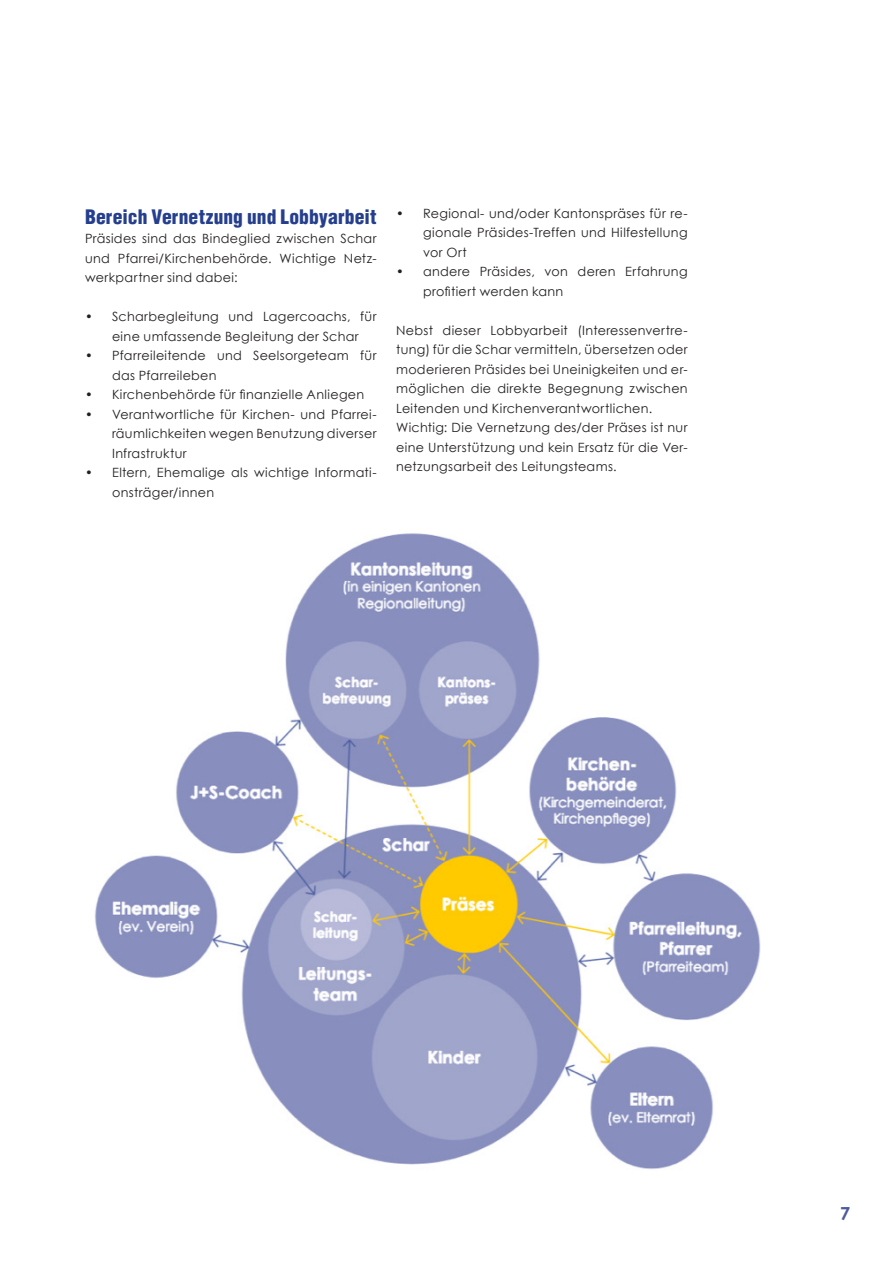
<style>
.page{position:relative;width:893px;height:1263px;background:#fff}
.page>*{position:absolute;margin:0;border:0;box-sizing:border-box;transform-origin:0 0}
.t1{font:900 condensed 19.5px "Helvetica LT Std";letter-spacing:.01em;color:#253f8e}
.t2{font:700 18px "Century Gothic";color:#4d5a9e}
.t3{font:12.75px/19.5px "Century Gothic";letter-spacing:.025em;color:#231f20}
</style>
<div class="page">
<img style="left:94px;top:533px;width:667px;height:636px">
<h1 class="t1" style="left:85px;top:204px;width:293px">Bereich Vernetzung und Lobbyarbeit</h1>
<p class="t3" style="left:85px;top:228px;width:293px;text-align:justify">Präsides sind das Bindeglied zwischen Schar und Pfarrei/Kirchenbehörde. Wichtige Netz&shy;werkpartner sind dabei:</p>
<p class="t3" style="left:112px;top:306px;width:266px;text-indent:-27px">• Scharbegleitung und Lagercoachs, für eine umfassende Begleitung der Schar</p>
<p class="t3" style="left:112px;top:345px;width:266px;text-indent:-27px">• Pfarreileitende und Seelsorgeteam für das Pfarreileben</p>
<p class="t3" style="left:85px;top:384px;width:281px">• Kirchenbehörde für finanzielle Anliegen</p>
<p class="t3" style="left:112px;top:404px;width:266px;text-align:justify;text-indent:-27px">• Verantwortliche für Kirchen- und Pfarrei&shy;räumlichkeiten wegen Benutzung diverser Infrastruktur</p>
<p class="t3" style="left:112px;top:462px;width:266px;text-indent:-27px">• Eltern, Ehemalige als wichtige Informati&shy;onsträger/innen</p>
<p class="t3" style="left:423px;top:203px;width:266px;text-align:justify;text-indent:-27px">• Regional- und/oder Kantonspräses für re&shy;gionale Präsides-Treffen und Hilfestellung vor Ort</p>
<p class="t3" style="left:423px;top:261px;width:266px;text-indent:-27px">• andere Präsides, von deren Erfahrung profitiert werden kann</p>
<p class="t3" style="left:396px;top:320px;width:293px">Nebst dieser Lobbyarbeit (Interessenvertre&shy;tung) für die Schar vermitteln, übersetzen oder moderieren Präsides bei Uneinigkeiten und er&shy;möglichen die direkte Begegnung zwischen Leitenden und Kirchenverantwortlichen.<br>Wichtig: Die Vernetzung des/der Präses ist nur eine Unterstützung und kein Ersatz für die Ver&shy;netzungsarbeit des Leitungsteams.</p>
<h2 class="t2" style="left:840px;top:1202px;width:12px">7</h2>
</div>
